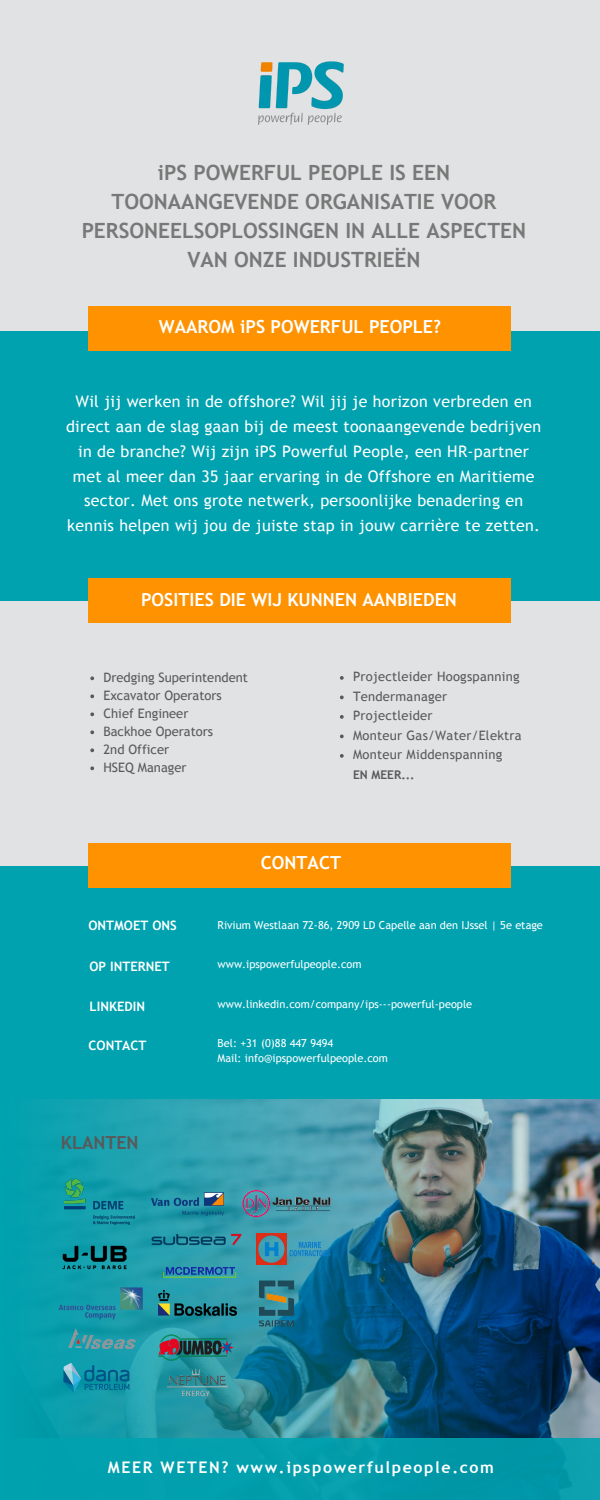
<style>
.page{position:relative;width:600px;height:1500px;background:#e1e2e3}
.page>*{position:absolute;margin:0;border:0;box-sizing:border-box;transform-origin:0 0}
.t1{font:700 21px/29.2px "Trebuchet MS";color:#787878;text-align:center}
.t2{font:700 18px "Trebuchet MS";color:#fff}
.t3{font:700 18px "Trebuchet MS";color:#595959}
.t4{font:16px/24.8px "Trebuchet MS";letter-spacing:.02em;color:#fff;text-align:center}
.t5{font:700 16px "Trebuchet MS";letter-spacing:.1em;color:#fff}
.t6{font:13px "Trebuchet MS";letter-spacing:.02em;color:#595959}
.t7{font:13px "Trebuchet MS";color:#595959}
.t8{font:700 13px "Trebuchet MS";color:#fff}
.t9{font:700 12px "Trebuchet MS";color:#595959}
.t10{font:11px "Trebuchet MS";color:#fff}
</style>
<div class="page">
<div style="left:0;top:332px;width:600px;height:270px;background:#00a2b0"></div>
<div style="left:88px;top:306px;width:423px;height:44px;background:#fe9200"></div>
<img style="left:0;top:1099px;width:600px;height:340px">
<div style="left:0;top:1439px;width:600px;height:61px;background:#00a2b0"></div>
<div style="left:88px;top:579px;width:423px;height:44px;background:#fe9200"></div>
<div style="left:0;top:866px;width:600px;height:233px;background:#00a2b0"></div>
<div style="left:88px;top:843px;width:423px;height:44px;background:#fe9200"></div>
<img style="left:159px;top:1291px;width:60px;height:25px">
<img style="left:67px;top:1324px;width:71px;height:25px">
<img style="left:152px;top:1184px;width:72px;height:37px">
<img style="left:219px;top:1272px;width:113px;height:63px">
<img style="left:64px;top:1179px;width:71px;height:45px">
<img style="left:239px;top:1156px;width:96px;height:96px">
<img style="left:63px;top:1242px;width:98px;height:32px">
<img style="left:159px;top:1330px;width:165px;height:36px">
<img style="left:150px;top:1221px;width:93px;height:37px">
<img style="left:42px;top:1349px;width:108px;height:57px">
<img style="left:160px;top:1361px;width:72px;height:38px">
<img style="left:161px;top:1252px;width:77px;height:42px">
<img style="left:55px;top:1282px;width:93px;height:42px">
<img style="left:257px;top:1234px;width:75px;height:31px">
<img style="left:258px;top:61px;width:86px;height:64px">
<svg style="left:340px;top:676px;width:4px;height:4px"></svg>
<svg style="left:340px;top:696px;width:4px;height:3px"></svg>
<svg style="left:340px;top:715px;width:4px;height:4px"></svg>
<svg style="left:340px;top:735px;width:4px;height:3px"></svg>
<svg style="left:340px;top:754px;width:4px;height:4px"></svg>
<svg style="left:90px;top:676px;width:4px;height:4px"></svg>
<svg style="left:90px;top:694px;width:4px;height:4px"></svg>
<svg style="left:90px;top:712px;width:4px;height:4px"></svg>
<svg style="left:90px;top:730px;width:4px;height:4px"></svg>
<svg style="left:90px;top:748px;width:4px;height:4px"></svg>
<svg style="left:90px;top:766px;width:4px;height:4px"></svg>
<p class="t1" style="left:82px;top:157px;width:446px">iPS POWERFUL PEOPLE IS EEN<br>TOONAANGEVENDE ORGANISATIE VOOR<br>PERSONEELSOPLOSSINGEN IN ALLE ASPECTEN<br>VAN ONZE INDUSTRIEËN</p>
<p class="t2" style="left:159px;top:316px;width:284px">WAAROM iPS POWERFUL PEOPLE?</p>
<h6 class="t4" style="left:66px;top:389px;width:477px">Wil jij werken in de offshore? Wil jij je horizon verbreden en direct aan de slag gaan bij de meest toonaangevende bedrijven in de branche? Wij zijn iPS Powerful People, een HR-partner met al meer dan 35 jaar ervaring in de Offshore en Maritieme sector. Met ons grote netwerk, persoonlijke benadering en kennis helpen wij jou de juiste stap in jouw carrière te zetten.</h6>
<p class="t2" style="left:141px;top:589px;width:317px">POSITIES DIE WIJ KUNNEN AANBIEDEN</p>
<p class="t7" style="left:103px;top:670px;width:146px">Dredging Superintendent</p>
<p class="t7" style="left:103px;top:688px;width:120px">Excavator Operators</p>
<p class="t7" style="left:103px;top:706px;width:86px">Chief Engineer</p>
<p class="t7" style="left:103px;top:724px;width:111px">Backhoe Operators</p>
<p class="t7" style="left:103px;top:742px;width:67px">2nd Officer</p>
<p class="t7" style="left:103px;top:760px;width:85px">HSEQ Manager</p>
<h2 class="t6" style="left:353px;top:669px;width:168px">Projectleider Hoogspanning</h2>
<h6 class="t6" style="left:353px;top:689px;width:96px">Tendermanager</h6>
<h6 class="t6" style="left:353px;top:708px;width:81px">Projectleider</h6>
<h6 class="t6" style="left:353px;top:728px;width:170px">Monteur Gas/Water/Elektra</h6>
<h6 class="t6" style="left:353px;top:747px;width:151px">Monteur Middenspanning</h6>
<h2 class="t9" style="left:353px;top:768px;width:63px">EN MEER...</h2>
<h4 class="t2" style="left:261px;top:852px;width:82px">CONTACT</h4>
<p class="t8" style="left:89px;top:918px;width:90px">ONTMOET ONS</p>
<p class="t8" style="left:90px;top:959px;width:82px">OP INTERNET</p>
<p class="t8" style="left:90px;top:999px;width:57px">LINKEDIN</p>
<p class="t8" style="left:89px;top:1038px;width:59px">CONTACT</p>
<p class="t3" style="left:61px;top:1132px;width:79px">KLANTEN</p>
<p class="t10" style="left:218px;top:918px;width:327px">Rivium Westlaan 72-86, 2909 LD Capelle aan den IJssel | 5e etage</p>
<p class="t10" style="left:218px;top:958px;width:145px">www.ipspowerfulpeople.com</p>
<p class="t10" style="left:218px;top:998px;width:256px">www.linkedin.com/company/ips---powerful-people</p>
<p class="t10" style="left:218px;top:1037px;width:117px">Bel: +31 (0)88 447 9494</p>
<p class="t10" style="left:218px;top:1052px;width:172px">Mail: info@ipspowerfulpeople.com</p>
<p class="t5" style="left:108px;top:1458px;width:388px">MEER WETEN? www.ipspowerfulpeople.com</p>
</div>
